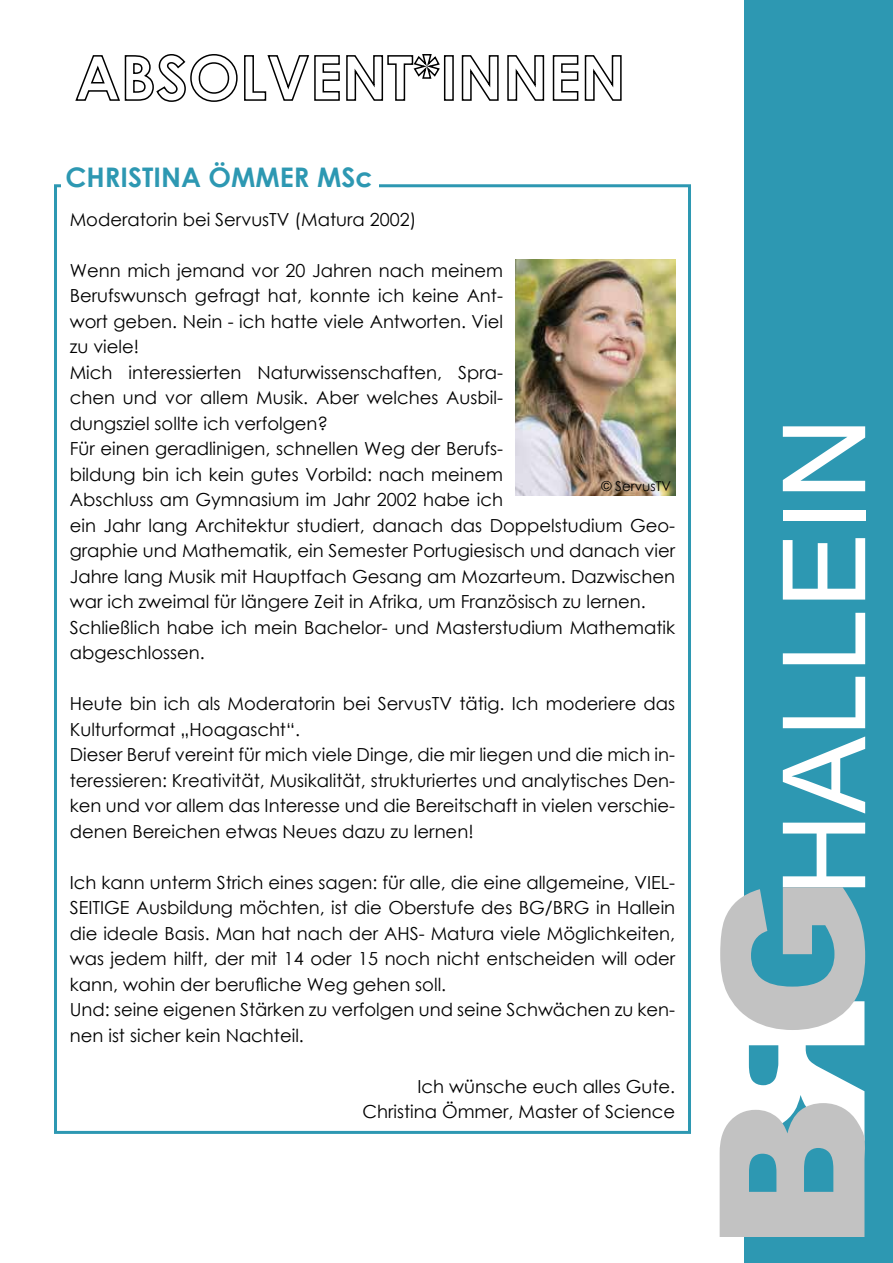
<style>
.page{position:relative;width:893px;height:1263px;background:#fff}
.page>*{position:absolute;margin:0;border:0;box-sizing:border-box;transform-origin:0 0}
.t1{font:700 27px "Century Gothic";color:#2d98b2}
.t2{font:18px/25.5px "Century Gothic";color:#000}
.t3{font:13.5px "Century Gothic";color:#000}
</style>
<div class="page">
<div style="left:744px;top:0;width:149px;height:1263px;background:#2d98b2"></div>
<svg style="left:783px;top:736px;width:82px;height:77px"></svg>
<svg style="left:783px;top:677px;width:82px;height:51px"></svg>
<svg style="left:783px;top:613px;width:82px;height:51px"></svg>
<svg style="left:783px;top:538px;width:82px;height:62px"></svg>
<div style="left:783px;top:510px;width:82px;height:11px;background:#fff"></div>
<svg style="left:783px;top:426px;width:82px;height:65px"></svg>
<svg style="left:720px;top:823px;width:145px;height:414px"></svg>
<svg style="left:75px;top:54px;width:547px;height:48px"></svg>
<img style="left:516px;top:259px;width:159px;height:236px">
<h1 class="t1" style="left:66px;top:157px;width:309px">CHRISTINA ÖMMER MSc</h1>
<p class="t2" style="left:70px;top:206px;width:348px">Moderatorin bei ServusTV (Matura 2002)</p>
<p class="t2" style="left:70px;top:257px;width:607px">Wenn mich jemand vor 20 Jahren nach meinem<br>Berufswunsch gefragt hat, konnte ich keine Ant-<br>wort geben. Nein - ich hatte viele Antworten. Viel<br>zu viele!<br>Mich interessierten Naturwissenschaften, Spra-<br>chen und vor allem Musik. Aber welches Ausbil-<br>dungsziel sollte ich verfolgen?<br>Für einen geradlinigen, schnellen Weg der Berufs-<br>bildung bin ich kein gutes Vorbild: nach meinem<br>Abschluss am Gymnasium im Jahr 2002 habe ich<br>ein Jahr lang Architektur studiert, danach das Doppelstudium Geo&shy;graphie und Mathematik, ein Semester Portugiesisch und danach vier Jahre lang Musik mit Hauptfach Gesang am Mozarteum. Dazwischen war ich zweimal für längere Zeit in Afrika, um Französisch zu lernen.<br>Schließlich habe ich mein Bachelor- und Masterstudium Mathematik abgeschlossen.</p>
<p class="t2" style="left:70px;top:691px;width:607px">Heute bin ich als Moderatorin bei ServusTV tätig. Ich moderiere das Kulturformat „Hoagascht“.<br>Dieser Beruf vereint für mich viele Dinge, die mir liegen und die mich in&shy;teressieren: Kreativität, Musikalität, strukturiertes und analytisches Den&shy;ken und vor allem das Interesse und die Bereitschaft in vielen verschie&shy;denen Bereichen etwas Neues dazu zu lernen!</p>
<p class="t2" style="left:70px;top:869px;width:607px">Ich kann unterm Strich eines sagen: für alle, die eine allgemeine, VIEL-SEITIGE Ausbildung möchten, ist die Oberstufe des BG/BRG in Hallein die ideale Basis. Man hat nach der AHS- Matura viele Möglichkeiten, was jedem hilft, der mit 14 oder 15 noch nicht entscheiden will oder kann, wohin der berufliche Weg gehen soll.<br>Und: seine eigenen Stärken zu verfolgen und seine Schwächen zu ken&shy;nen ist sicher kein Nachteil.</p>
<p class="t2" style="left:362px;top:1073px;width:314px;text-align:right">Ich wünsche euch alles Gute.<br>Christina Ömmer, Master of Science</p>
<p class="t3" style="left:601px;top:476px;width:71px">© ServusTV</p>
</div>
